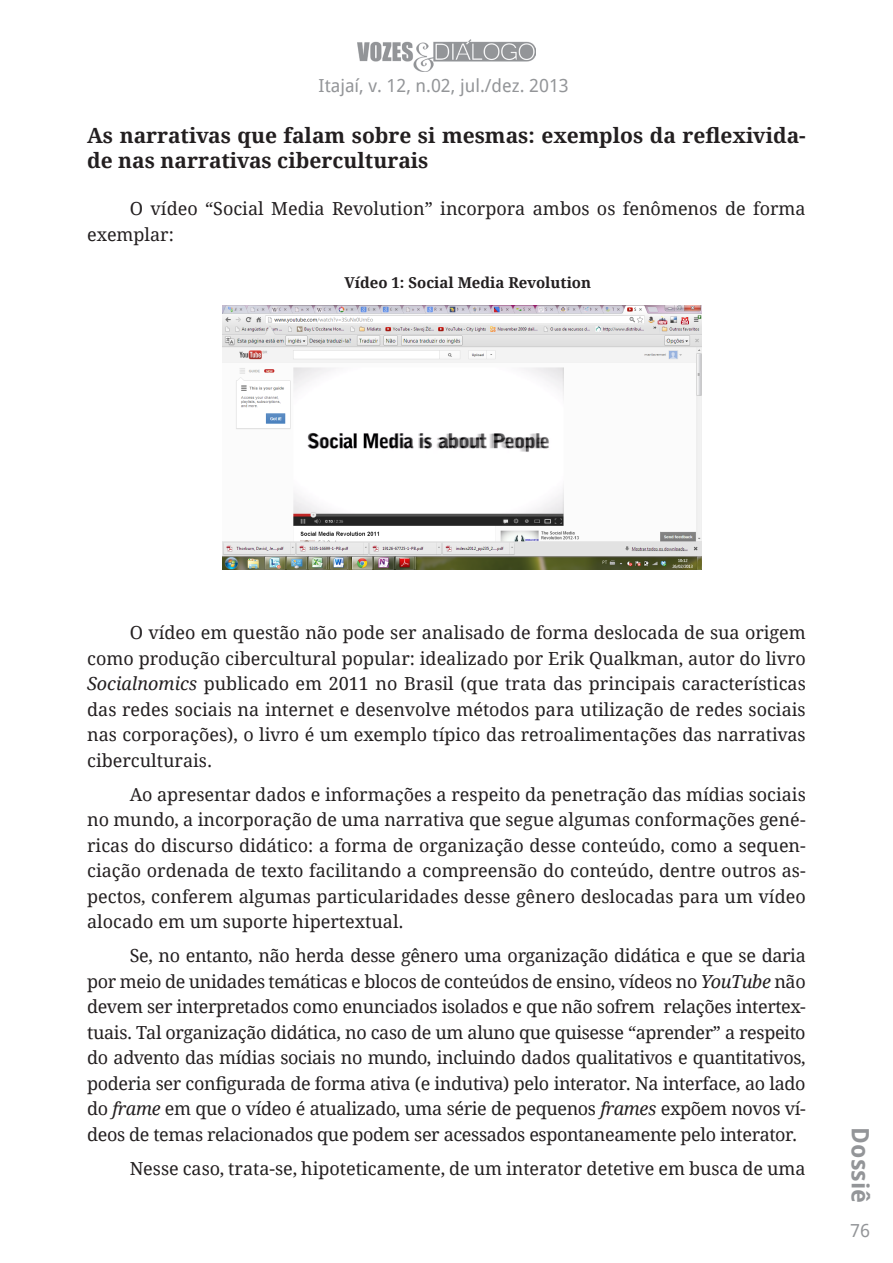
<style>
.page{position:relative;width:893px;height:1263px;background:#fff}
.page>*{position:absolute;margin:0;border:0;box-sizing:border-box;transform-origin:0 0}
.t1{font:700 24px "Droid Sans";color:#939598}
.Entretítulo{font:700 21px/25.2px "Droid Serif";color:#231f20}
.Corpo_de_texto{font:18px/25.5px "Droid Serif";color:#231f20;text-align:justify}
.t2{font:18px "Droid Sans";color:#939598}
.Legenda{font:700 15px "Droid Serif";color:#231f20}
.s1{font-style:italic}
</style>
<div class="page">
<img style="left:357px;top:39px;width:179px;height:33px">
<img style="left:222px;top:305px;width:479px;height:264px">
<p class="t2" style="left:319px;top:74px;width:252px">Itajaí, v. 12, n.02, jul./dez. 2013</p>
<p class="Entretítulo" style="left:87px;top:123px;width:720px">As narrativas que falam sobre si mesmas: exemplos da reflexivida&shy;de nas narrativas ciberculturais</p>
<p class="Corpo_de_texto" style="left:87px;top:196px;width:720px;text-indent:43px">O vídeo “Social Media Revolution” incorpora ambos os fenômenos de forma exemplar:</p>
<p class="Legenda" style="left:344px;top:273px;width:248px">Vídeo 1: Social Media Revolution</p>
<p class="Corpo_de_texto" style="left:87px;top:620px;width:720px;text-indent:43px">O vídeo em questão não pode ser analisado de forma deslocada de sua origem como produção cibercultural popular: idealizado por Erik Qualkman, autor do livro <span class="s1">Socialnomics</span> publicado em 2011 no Brasil (que trata das principais características das redes sociais na internet e desenvolve métodos para utilização de redes sociais nas corporações), o livro é um exemplo típico das retroalimentações das narrativas ciberculturais.</p>
<p class="Corpo_de_texto" style="left:87px;top:781px;width:720px;text-indent:43px">Ao apresentar dados e informações a respeito da penetração das mídias sociais no mundo, a incorporação de uma narrativa que segue algumas conformações gené&shy;ricas do discurso didático: a forma de organização desse conteúdo, como a sequen&shy;ciação ordenada de texto facilitando a compreensão do conteúdo, dentre outros as&shy;pectos, conferem algumas particularidades desse gênero deslocadas para um vídeo alocado em um suporte hipertextual.</p>
<p class="Corpo_de_texto" style="left:87px;top:943px;width:720px;text-indent:43px">Se, no entanto, não herda desse gênero uma organização didática e que se daria por meio de unidades temáticas e blocos de conteúdos de ensino, vídeos no <span class="s1">YouTube</span> não devem ser interpretados como enunciados isolados e que não sofrem relações intertex&shy;tuais. Tal organização didática, no caso de um aluno que quisesse “aprender” a respeito do advento das mídias sociais no mundo, incluindo dados qualitativos e quantitativos, poderia ser configurada de forma ativa (e indutiva) pelo interator. Na interface, ao lado do <span class="s1">frame</span> em que o vídeo é atualizado, uma série de pequenos <span class="s1">frames</span> expõem novos ví&shy;deos de temas relacionados que podem ser acessados espontaneamente pelo interator.</p>
<p class="Corpo_de_texto" style="left:130px;top:1155px;width:678px">Nesse caso, trata-se, hipoteticamente, de um interator detetive em busca de uma</p>
<h1 class="t1" style="left:876px;top:1127px;width:77px;rotate:90deg">Dossiê</h1>
<p class="t2" style="left:850px;top:1219px;width:21px">76</p>
</div>
